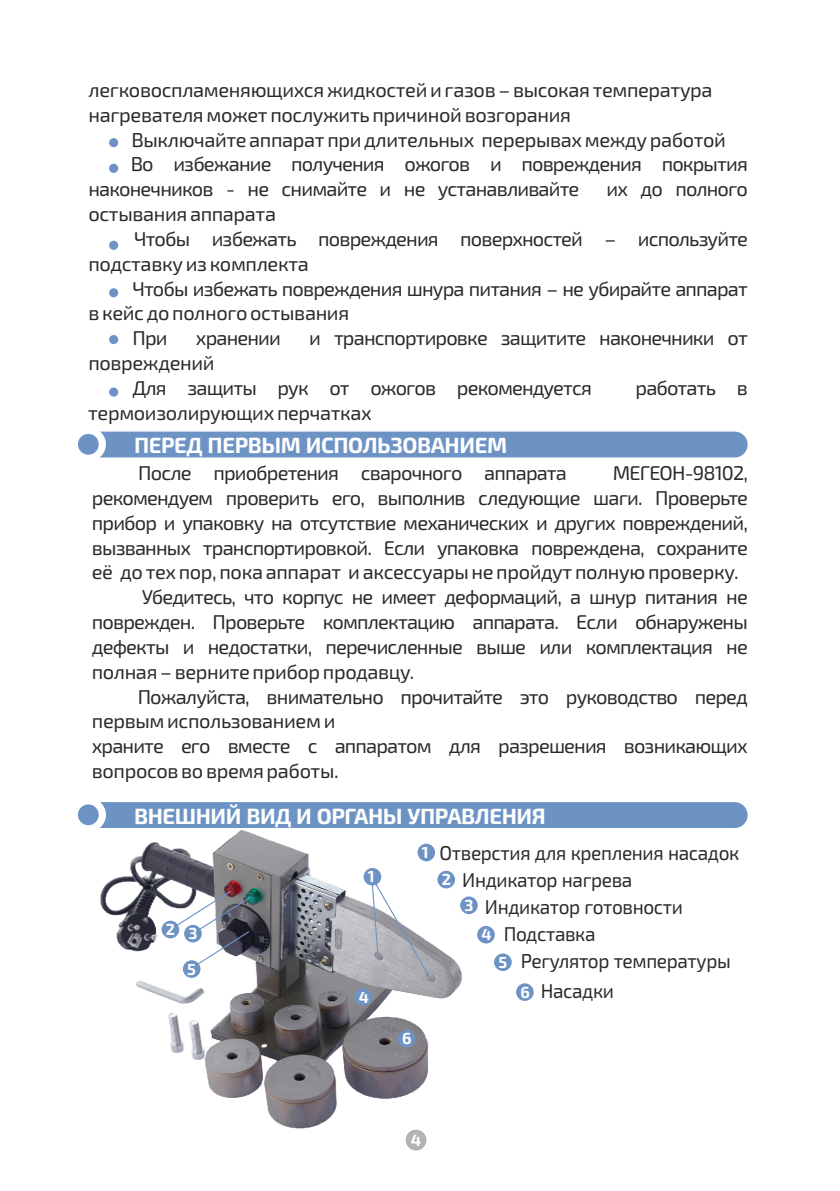
<style>
.page{position:relative;width:840px;height:1191px;background:#fff}
.page>*{position:absolute;margin:0;border:0;box-sizing:border-box;transform-origin:0 0}
.t1{font:700 22px "Exo 2.0";letter-spacing:-.02em;color:#fefefe}
.t2{font:20px/24.8px "Exo 2.0";letter-spacing:-.04em;color:#2b2a29}
.t3{font:20px/24.8px "Exo 2.0";letter-spacing:-.02em;color:#2b2a29}
.t4{font:20px "Exo 2.0";letter-spacing:-.02em;color:#2b2a29;scale:.95 1}
.t5{font:700 16.4px "Exo 2.0";color:#fefefe}
.t6{font:700 16px "Exo 2.0";color:#fefefe}
.s1{font-weight:700;font-size:16px;color:#fefefe}
</style>
<div class="page">
<img style="left:100px;top:830px;width:400px;height:299px">
<div style="left:78px;top:802px;width:669px;height:26px;background:#6d93c5"></div>
<div style="left:417px;top:843px;width:18px;height:18px;background:#6d93c5;border-radius:50%"></div>
<div style="left:437px;top:870px;width:18px;height:18px;background:#6d93c5;border-radius:50%"></div>
<div style="left:460px;top:896px;width:17px;height:18px;background:#6d93c5;border-radius:50%"></div>
<div style="left:477px;top:926px;width:17px;height:17px;background:#6d93c5;border-radius:50%"></div>
<div style="left:405px;top:1129px;width:21px;height:21px;background:#b2b3b3;border-radius:50%"></div>
<div style="left:78px;top:431px;width:669px;height:26px;background:#6d93c5"></div>
<div style="left:494px;top:953px;width:17px;height:18px;background:#6d93c5;border-radius:50%"></div>
<div style="left:109px;top:241px;width:9px;height:9px;background:#6d93c5;border-radius:50%"></div>
<div style="left:109px;top:164px;width:9px;height:9px;background:#6d93c5;border-radius:50%"></div>
<div style="left:109px;top:138px;width:9px;height:9px;background:#6d93c5;border-radius:50%"></div>
<div style="left:516px;top:983px;width:17px;height:18px;background:#6d93c5;border-radius:50%"></div>
<div style="left:109px;top:288px;width:9px;height:9px;background:#6d93c5;border-radius:50%"></div>
<div style="left:109px;top:335px;width:9px;height:9px;background:#6d93c5;border-radius:50%"></div>
<div style="left:109px;top:387px;width:9px;height:9px;background:#6d93c5;border-radius:50%"></div>
<div style="left:363px;top:868px;width:18px;height:17px;background:#6d93c5;border-radius:50%"></div>
<svg style="left:371px;top:880px;width:59px;height:98px"></svg>
<div style="left:161px;top:920px;width:18px;height:18px;background:#6d93c5;border-radius:50%"></div>
<div style="left:354px;top:988px;width:18px;height:17px;background:#6d93c5;border-radius:50%"></div>
<svg style="left:170px;top:889px;width:81px;height:81px"></svg>
<div style="left:183px;top:960px;width:17px;height:17px;background:#6d93c5;border-radius:50%"></div>
<div style="left:397px;top:1030px;width:18px;height:17px;background:#6d93c5;border-radius:50%"></div>
<p class="t3" style="left:88px;top:80px;width:625px">легковоспламеняющихся жидкостей и газов – высокая температура нагревателя может послужить причиной возгорания</p>
<p class="t3" style="left:131px;top:129px;width:595px">Выключайте аппарат при длительных перерывах между работой</p>
<p class="t2" style="left:88px;top:154px;width:660px;text-indent:42px">Во избежание получения ожогов и повреждения покрытия наконечников - не снимайте и не устанавливайте</p>
<p class="t2" style="left:606px;top:179px;width:143px">их до полного</p>
<p class="t3" style="left:88px;top:204px;width:189px">остывания аппарата</p>
<p class="t2" style="left:88px;top:228px;width:660px;text-indent:46px">Чтобы избежать повреждения поверхностей – используйте подставку из комплекта</p>
<p class="t2" style="left:132px;top:278px;width:616px">Чтобы избежать повреждения шнура питания – не убирайте аппарат</p>
<p class="t3" style="left:88px;top:303px;width:262px">в кейс до полного остывания</p>
<p class="t2" style="left:132px;top:328px;width:37px">При</p>
<p class="t2" style="left:196px;top:328px;width:86px">хранении</p>
<p class="t2" style="left:309px;top:328px;width:440px">и транспортировке защитите наконечники от</p>
<p class="t2" style="left:132px;top:353px;width:460px;text-indent:-44px">повреждений<br>Для защиты рук от ожогов рекомендуется</p>
<p class="t2" style="left:635px;top:377px;width:114px">работать в</p>
<p class="t3" style="left:88px;top:402px;width:285px">термоизолирующих перчатках</p>
<p class="t1" style="left:134px;top:438px;width:374px">ПЕРЕД ПЕРВЫМ ИСПОЛЬЗОВАНИЕМ</p>
<p class="t2" style="left:138px;top:463px;width:430px">После приобретения сварочного аппарата</p>
<p class="t2" style="left:612px;top:463px;width:137px">МЕГЕОН-98102,</p>
<p class="t2" style="left:92px;top:487px;width:657px">рекомендуем проверить его, выполнив следующие шаги. Проверьте</p>
<p class="t2" style="left:92px;top:512px;width:657px">прибор и упаковку на отсутствие механических и других повреждений,</p>
<p class="t2" style="left:92px;top:537px;width:657px">вызванных транспортировкой. Если упаковка повреждена, сохраните</p>
<p class="t3" style="left:92px;top:562px;width:648px">её до тех пор, пока аппарат и аксессуары не пройдут полную проверку.</p>
<p class="t2" style="left:142px;top:587px;width:607px">Убедитесь, что корпус не имеет деформаций, а шнур питания не</p>
<p class="t2" style="left:92px;top:611px;width:657px">поврежден. Проверьте комплектацию аппарата. Если обнаружены</p>
<p class="t2" style="left:92px;top:636px;width:657px">дефекты и недостатки, перечисленные выше или комплектация не</p>
<p class="t3" style="left:92px;top:661px;width:324px">полная – верните прибор продавцу.</p>
<p class="t2" style="left:92px;top:686px;width:657px;text-indent:46px">Пожалуйста, внимательно прочитайте это руководство перед первым использованием и</p>
<p class="t2" style="left:92px;top:736px;width:657px">храните его вместе с аппаратом для разрешения возникающих вопросов во время работы.</p>
<p class="t1" style="left:134px;top:808px;width:413px">ВНЕШНИЙ ВИД И ОРГАНЫ УПРАВЛЕНИЯ</p>
<p class="t6" style="left:421px;top:847px;width:8px">1</p>
<p class="t6" style="left:441px;top:874px;width:11px">2</p>
<p class="t6" style="left:464px;top:899px;width:11px">3</p>
<p class="t6" style="left:481px;top:929px;width:12px">4</p>
<p class="t4" style="left:439px;top:845px;width:317px">Отверстия для крепления насадок</p>
<p class="t4" style="left:462px;top:873px;width:180px">Индикатор нагрева</p>
<p class="t4" style="left:484px;top:900px;width:210px">Индикатор готовности</p>
<p class="t4" style="left:503px;top:927px;width:98px">Подставка</p>
<p class="t4" style="left:520px;top:954px;width:222px">Регулятор температуры</p>
<p class="t6" style="left:368px;top:871px;width:8px">1</p>
<p class="t6" style="left:166px;top:926px;width:33px">2 3</p>
<p class="t6" style="left:498px;top:956px;width:10px">5</p>
<p class="t6" style="left:187px;top:963px;width:10px">5</p>
<p class="t6" style="left:358px;top:991px;width:12px">4</p>
<p class="t6" style="left:402px;top:1033px;width:11px">6</p>
<p class="t5" style="left:411px;top:1134px;width:12px">4</p>
<p class="t4" style="left:520px;top:984px;width:100px"><span class="s1">6</span> Насадки</p>
</div>
